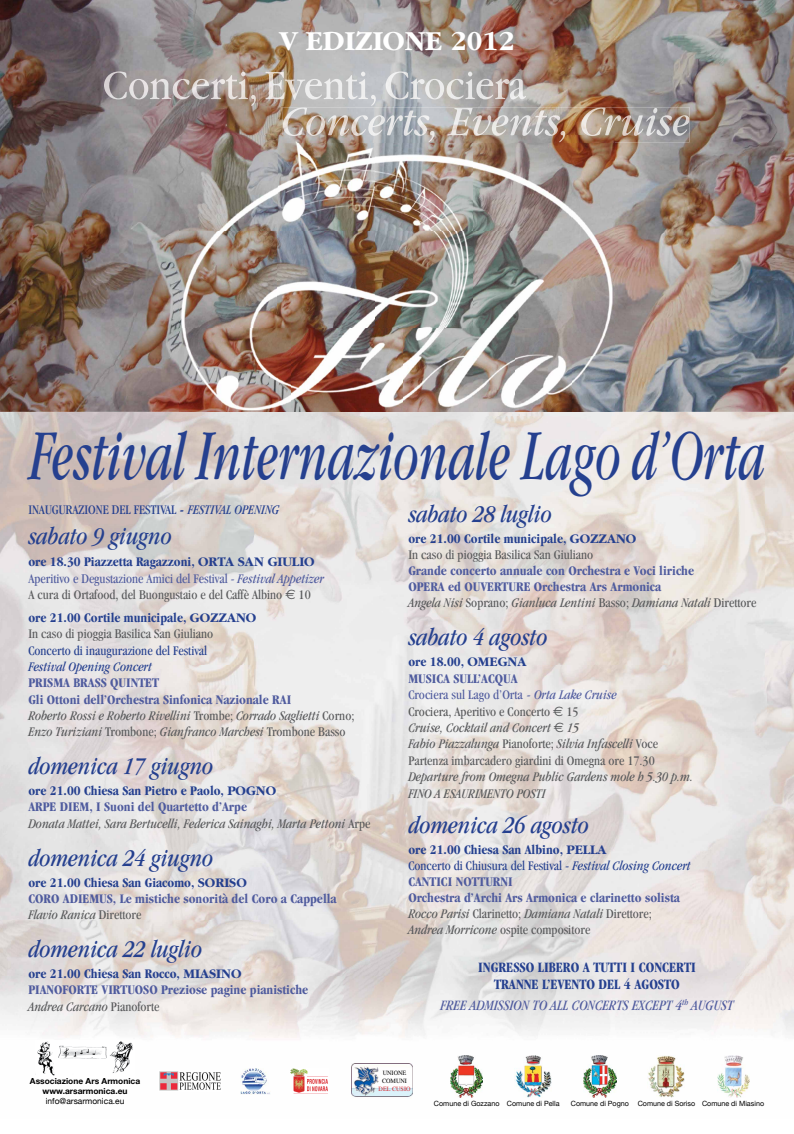
<style>
.page{position:relative;width:794px;height:1134px;background:#fff}
.page>*{position:absolute;margin:0;border:0;box-sizing:border-box;transform-origin:0 0}
.t1{font:italic 74.68px "Garamond";color:#25408f;scale:.64 1}
.t2{font:700 28.56px "Garamond";color:#fff}
.t3{font:italic condensed 24.8px "Garamond";color:#25408f}
.t4{font:700 condensed 14.8px/17.8px "Garamond";color:#25408f;text-align:center;scale:.95 1}
.t5{font:italic condensed 14.8px "Garamond";color:#4f5b9e}
.t6{font:700 condensed 13.64px/16px "Garamond";color:#4f5b9e}
.t7{font:condensed 13.64px/16.4px "Garamond";color:#58595b}
.t8{font:italic condensed 13.64px/16.4px "Garamond";color:#58595b}
.t9{font:condensed 13.64px "Garamond";color:#25408f}
.t10{font:italic condensed 13.64px "Garamond";color:#25408f}
.t11{font:700 8.44px/10.1px "Helvetica Neue";color:#000;text-align:center}
.t12{font:8.44px "Helvetica Neue";color:#000}
.t13{font:7.16px "Helvetica Neue";color:#000}
.t14{font:6.44px/7.8px "Times";color:#000;scale:.95 1}
.t15{font:6.44px "Times";color:#d2232a;scale:.95 1}
.s1{font-weight:700;font-style:italic}
.s2{font-style:italic}
.s3{font-weight:700;color:#25408f}
.s4{font-weight:700;font-stretch:normal;color:#25408f}
.s5{color:#4f5b9e}
.s6{font-style:italic;color:#4f5b9e}
.s7{font-family:"Euro Sans";font-stretch:normal}
.s8{font-weight:700;font-style:normal;color:#4f5b9e}
.s9{font-style:normal}
.s10{font-weight:700;font-style:normal;color:#25408f}
.s11{font-weight:700;font-style:normal;font-stretch:normal;color:#25408f}
.s12{color:#25408f}
.s13{font-stretch:normal;color:#25408f}
.s14{font-weight:400;font-style:italic;color:#58595b}
.s15{font-weight:400;color:#58595b}
.s16{font-weight:700;color:#4f5b9e}
.s17{font-weight:400;color:#25408f}
.s18{font-weight:400;font-stretch:normal;color:#25408f}
.s19{font-weight:400;font-style:italic;color:#25408f}
</style>
<div class="page">
<img style="left:0;top:412px;width:255px;height:508px">
<img style="left:255px;top:415px;width:255px;height:505px">
<img style="left:510px;top:412px;width:255px;height:508px">
<img style="left:765px;top:412px;width:29px;height:565px">
<img style="left:0;top:920px;width:766px;height:57px">
<img style="left:0;top:977px;width:794px;height:121px">
<img style="left:0;top:0;width:794px;height:412px">
<img style="left:180px;top:412px;width:434px;height:3px">
<img style="left:180px;top:135px;width:196px;height:97px">
<img style="left:376px;top:142px;width:196px;height:90px">
<img style="left:572px;top:142px;width:42px;height:270px">
<img style="left:180px;top:232px;width:392px;height:180px">
<img style="left:35px;top:1040px;width:100px;height:37px">
<img style="left:717px;top:1055px;width:32px;height:42px">
<img style="left:450px;top:1055px;width:33px;height:42px">
<img style="left:584px;top:1055px;width:32px;height:42px">
<img style="left:647px;top:1055px;width:38px;height:42px">
<img style="left:515px;top:1055px;width:37px;height:42px">
<img style="left:351px;top:1063px;width:62px;height:35px">
<img style="left:159px;top:1071px;width:62px;height:20px">
<img style="left:241px;top:1068px;width:30px;height:26px">
<img style="left:291px;top:1068px;width:38px;height:25px">
<img style="left:104px;top:72px;width:422px;height:34px">
<img style="left:283px;top:107px;width:406px;height:35px">
<img style="left:283px;top:135px;width:331px;height:7px">
<h2 class="t2" style="left:279px;top:26px;width:236px">V EDIZIONE 2012</h2>
<h1 class="t1" style="left:28px;top:417px;width:1153px">Festival Internazionale Lago d’Orta</h1>
<p class="t9" style="left:28px;top:502px;width:252px">INAUGURAZIONE DEL FESTIVAL <span class="s1">-</span> <span class="s2">FESTIVAL OPENING</span></p>
<h3 class="t3" style="left:28px;top:522px;width:145px">sabato 9 giugno</h3>
<p class="t7" style="left:28px;top:554px;width:297px"><span class="s3">ore 18.30 Piazzetta Ragazzoni,</span> <span class="s4">ORTA SAN GIULIO<br></span><span class="s5">Aperitivo e Degustazione Amici del Festival -</span> <span class="s6">Festival Appetizer<br></span>A cura di Ortafood, del Buongustaio e del Caffè Albino <span class="s7">€</span> 10</p>
<p class="t7" style="left:28px;top:609px;width:229px"><span class="s3">ore 21.00 Cortile municipale,</span> <span class="s4">GOZZANO<br></span>In caso di pioggia Basilica San Giuliano</p>
<p class="t9" style="left:28px;top:643px;width:180px">Concerto di inaugurazione del Festival</p>
<p class="t10" style="left:28px;top:659px;width:125px">Festival Opening Concert</p>
<p class="t8" style="left:28px;top:675px;width:327px"><span class="s8">PRISMA BRASS QUINTET<br>Gli Ottoni dell’Orchestra Sinfonica Nazionale RAI<br></span>Roberto Rossi e Roberto Rivellini <span class="s9">Trombe;</span> Corrado Saglietti <span class="s9">Corno; </span>Enzo Turiziani <span class="s9">Trombone;</span> Gianfranco Marchesi <span class="s9">Trombone Basso</span></p>
<h3 class="t3" style="left:28px;top:753px;width:186px">domenica 17 giugno</h3>
<p class="t8" style="left:28px;top:783px;width:343px;line-height:16.2px"><span class="s10">ore 21.00 Chiesa San Pietro e Paolo,</span> <span class="s11">POGNO<br></span><span class="s8">ARPE DIEM, I Suoni del Quartetto d’Arpe<br></span>Donata Mattei, Sara Bertucelli, Federica Sainaghi, Marta Pettoni <span class="s9">Arpe</span></p>
<h3 class="t3" style="left:28px;top:844px;width:186px">domenica 24 giugno</h3>
<p class="t6" style="left:28px;top:874px;width:310px;line-height:16.2px"><span class="s12">ore 21.00 Chiesa San Giacomo,</span> <span class="s13">SORISO<br></span>CORO ADIEMUS, Le mistiche sonorità del Coro a Cappella<br><span class="s14">Flavio Ranica</span> <span class="s15">Direttore</span></p>
<h3 class="t3" style="left:28px;top:935px;width:175px">domenica 22 luglio</h3>
<p class="t6" style="left:28px;top:965px;width:281px;line-height:16.2px"><span class="s12">ore 21.00 Chiesa San Rocco,</span> <span class="s13">MIASINO<br></span>PIANOFORTE VIRTUOSO Preziose pagine pianistiche<br><span class="s14">Andrea Carcano</span> <span class="s15">Pianoforte</span></p>
<h3 class="t3" style="left:408px;top:501px;width:145px">sabato 28 luglio</h3>
<p class="t7" style="left:408px;top:531px;width:229px;line-height:16px"><span class="s3">ore 21.00 Cortile municipale,</span> <span class="s4">GOZZANO<br></span>In caso di pioggia Basilica San Giuliano</p>
<p class="t6" style="left:408px;top:563px;width:349px">Grande concerto annuale con Orchestra e Voci liriche<br>OPERA ed OUVERTURE Orchestra Ars Armonica<br><span class="s14">Angela Nisi</span> <span class="s15">Soprano;</span> <span class="s14">Gianluca Lentini</span> <span class="s15">Basso;</span> <span class="s14">Damiana Natali</span> <span class="s15">Direttore</span></p>
<h3 class="t3" style="left:408px;top:623px;width:141px">sabato 4 agosto</h3>
<p class="t7" style="left:408px;top:654px;width:251px"><span class="s3">ore 18.00,</span> <span class="s4">OMEGNA<br></span><span class="s16">MUSICA SULL’ACQUA<br></span><span class="s5">Crociera sul Lago d’Orta</span> <span class="s6">- Orta Lake Cruise </span>Crociera, Aperitivo e Concerto <span class="s7">€</span> 15<br><span class="s2">Cruise, Cocktail and Concert</span> <span class="s7">€</span> <span class="s2">15<br>Fabio Piazzalunga</span> Pianoforte; <span class="s2">Silvia Infascelli</span> Voce Partenza imbarcadero giardini di Omegna ore 17.30</p>
<p class="t8" style="left:408px;top:769px;width:286px">Departure from Omegna Public Gardens mole h 5.30 p.m.<br>FINO A ESAURIMENTO POSTI</p>
<h3 class="t3" style="left:408px;top:811px;width:182px">domenica 26 agosto</h3>
<p class="t6" style="left:408px;top:841px;width:284px"><span class="s12">ore 21.00 Chiesa San Albino,</span> <span class="s13">PELLA<br></span><span class="s17">Concerto di Chiusura del Festival</span> <span class="s18">-</span> <span class="s19">Festival Closing Concert </span>CANTICI NOTTURNI<br>Orchestra d’Archi Ars Armonica e clarinetto solista <span class="s14">Rocco Parisi</span> <span class="s15">Clarinetto;</span> <span class="s14">Damiana Natali</span> <span class="s15">Direttore;<br></span><span class="s14">Andrea Morricone</span> <span class="s15">ospite compositore</span></p>
<p class="t4" style="left:478px;top:958px;width:230px">INGRESSO LIBERO A TUTTI I CONCERTI<br>TRANNE L’EVENTO DEL 4 AGOSTO</p>
<p class="t5" style="left:440px;top:997px;width:295px">FREE ADMISSION TO ALL CONCERTS EXCEPT 4<sup>th</sup> AUGUST</p>
<p class="t14" style="left:382px;top:1069px;width:28px">UNIONE<br>COMUNI</p>
<p class="t15" style="left:378px;top:1085px;width:35px">DEL CUSIO</p>
<p class="t11" style="left:30px;top:1076px;width:112px">Associazione Ars Armonica www.arsarmonica.eu</p>
<p class="t12" style="left:46px;top:1096px;width:80px">info@arsarmonica.eu</p>
<p class="t13" style="left:434px;top:1099px;width:127px">Comune di Gozzano Comune di Pella</p>
<p class="t13" style="left:571px;top:1099px;width:195px">Comune di Pogno Comune di Soriso Comune di Miasino</p>
</div>
